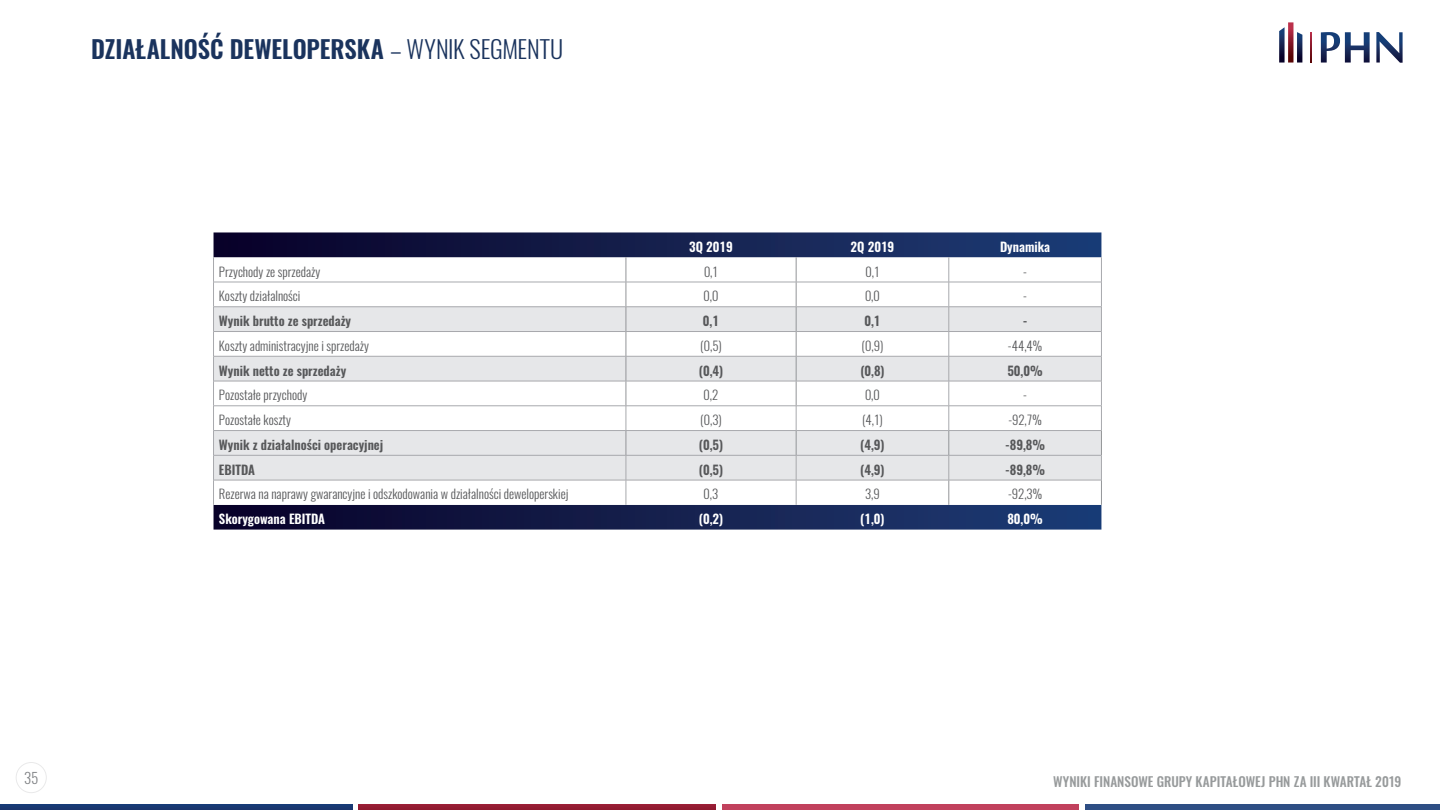
<style>
.page{position:relative;width:1440px;height:810px;background:#fff}
.page>*{position:absolute;margin:0;border:0;box-sizing:border-box;transform-origin:0 0}
.t1{font:600 24.45px "Oswald";color:#1a335d}
.t2{font:300 14.85px "Oswald";color:#808285}
.t3{font:500 13.27px "Oswald";letter-spacing:.005em;color:#979a9b}
.t4{font:300 12.75px "Oswald";color:#57585a}
.t5{font:600 12.75px "Oswald";color:#57585a}
.t6{font:600 12.75px "Oswald";color:#fff}
.s1{font-weight:300}
</style>
<div class="page">
<div style="left:16px;top:762px;width:31px;height:31px;border:1px solid #808285;border-radius:50%"></div>
<svg style="left:214px;top:232px;width:887px;height:298px;background:#172351"></svg>
<svg style="left:213px;top:257px;width:889px;height:248px"></svg>
<hr style="left:213px;top:430px;width:413px;height:1px;background:#a8a9ad">
<div style="left:0;top:805px;width:352px;height:5px;background:#193870"></div>
<div style="left:359px;top:805px;width:357px;height:5px;background:#931b32"></div>
<div style="left:1085px;top:805px;width:355px;height:5px;background:#2e4e84"></div>
<div style="left:722px;top:805px;width:357px;height:5px;background:#c1415d"></div>
<svg style="left:1311px;top:32px;width:1px;height:31px"></svg>
<svg style="left:1279px;top:27px;width:6px;height:36px"></svg>
<svg style="left:1288px;top:22px;width:5px;height:41px"></svg>
<svg style="left:1297px;top:32px;width:5px;height:31px"></svg>
<svg style="left:1321px;top:32px;width:49px;height:31px"></svg>
<svg style="left:1376px;top:32px;width:27px;height:31px"></svg>
<h1 class="t1" style="left:91px;top:32px;width:474px">DZIAŁALNOŚĆ DEWELOPERSKA <span class="s1">– WYNIK SEGMENTU</span></h1>
<p class="t6" style="left:689px;top:238px;width:45px">3Q 2019</p>
<p class="t6" style="left:851px;top:238px;width:45px">2Q 2019</p>
<p class="t6" style="left:1000px;top:238px;width:52px">Dynamika</p>
<p class="t4" style="left:219px;top:263px;width:103px">Przychody ze sprzedaży</p>
<p class="t4" style="left:704px;top:263px;width:16px">0,1</p>
<p class="t4" style="left:865px;top:263px;width:16px">0,1</p>
<p class="t4" style="left:1023px;top:263px;width:5px">-</p>
<p class="t4" style="left:219px;top:288px;width:83px">Koszty działalności</p>
<p class="t4" style="left:704px;top:288px;width:16px">0,0</p>
<p class="t4" style="left:865px;top:288px;width:16px">0,0</p>
<p class="t4" style="left:1023px;top:288px;width:5px">-</p>
<p class="t5" style="left:219px;top:312px;width:134px">Wynik brutto ze sprzedaży</p>
<p class="t5" style="left:703px;top:312px;width:18px">0,1</p>
<p class="t5" style="left:864px;top:312px;width:18px">0,1</p>
<p class="t5" style="left:1023px;top:312px;width:6px">-</p>
<p class="t4" style="left:219px;top:337px;width:152px">Koszty administracyjne i sprzedaży</p>
<p class="t4" style="left:700px;top:337px;width:23px">(0,5)</p>
<p class="t4" style="left:862px;top:337px;width:23px">(0,9)</p>
<p class="t4" style="left:1008px;top:337px;width:36px">-44,4%</p>
<p class="t5" style="left:219px;top:362px;width:129px">Wynik netto ze sprzedaży</p>
<p class="t5" style="left:699px;top:362px;width:26px">(0,4)</p>
<p class="t5" style="left:860px;top:362px;width:26px">(0,8)</p>
<p class="t5" style="left:1007px;top:362px;width:37px">50,0%</p>
<p class="t4" style="left:219px;top:387px;width:90px">Pozostałe przychody</p>
<p class="t4" style="left:704px;top:387px;width:16px">0,2</p>
<p class="t4" style="left:865px;top:387px;width:16px">0,0</p>
<p class="t4" style="left:1023px;top:387px;width:5px">-</p>
<p class="t4" style="left:219px;top:411px;width:74px">Pozostałe koszty</p>
<p class="t4" style="left:700px;top:411px;width:23px">(0,3)</p>
<p class="t4" style="left:862px;top:411px;width:22px">(4,1)</p>
<p class="t4" style="left:1008px;top:411px;width:35px">-92,7%</p>
<p class="t5" style="left:219px;top:436px;width:166px">Wynik z działalności operacyjnej</p>
<p class="t5" style="left:699px;top:436px;width:26px">(0,5)</p>
<p class="t5" style="left:860px;top:436px;width:26px">(4,9)</p>
<p class="t5" style="left:1005px;top:436px;width:42px">-89,8%</p>
<p class="t5" style="left:219px;top:461px;width:38px">EBITDA</p>
<p class="t5" style="left:699px;top:461px;width:26px">(0,5)</p>
<p class="t5" style="left:860px;top:461px;width:26px">(4,9)</p>
<p class="t5" style="left:1005px;top:461px;width:42px">-89,8%</p>
<p class="t4" style="left:219px;top:486px;width:351px">Rezerwa na naprawy gwarancyjne i odszkodowania w działalności deweloperskiej</p>
<p class="t4" style="left:704px;top:486px;width:16px">0,3</p>
<p class="t4" style="left:865px;top:486px;width:16px">3,9</p>
<p class="t4" style="left:1008px;top:486px;width:35px">-92,3%</p>
<p class="t6" style="left:219px;top:510px;width:108px">Skorygowana EBITDA</p>
<p class="t6" style="left:699px;top:510px;width:26px">(0,2)</p>
<p class="t6" style="left:860px;top:510px;width:26px">(1,0)</p>
<p class="t6" style="left:1007px;top:510px;width:37px">80,0%</p>
<p class="t2" style="left:24px;top:768px;width:16px">35</p>
<p class="t3" style="left:1053px;top:772px;width:350px">WYNIKI FINANSOWE GRUPY KAPITAŁOWEJ PHN ZA III KWARTAŁ 2019</p>
</div>
